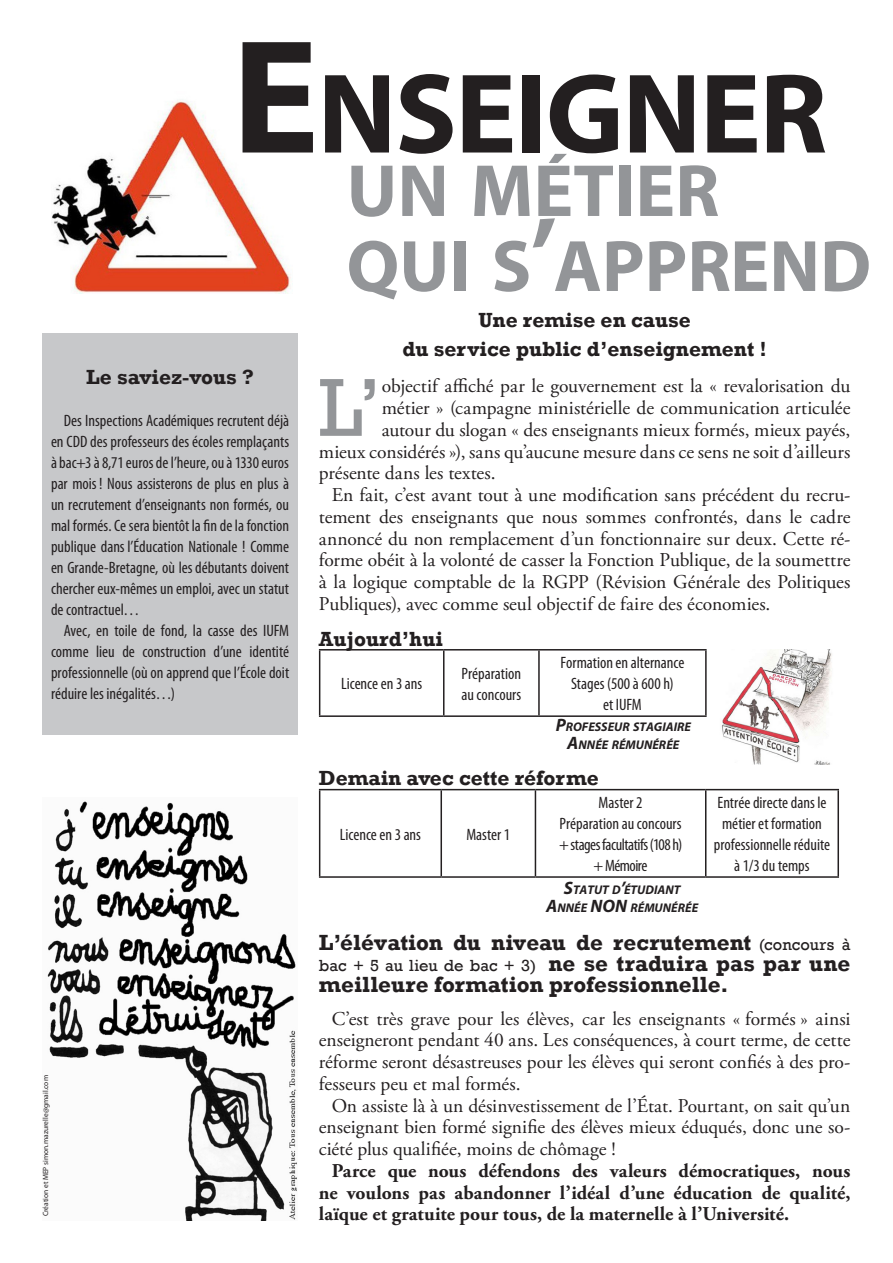
<style>
.page{position:relative;width:893px;height:1263px;background:#fff}
.page>*{position:absolute;margin:0;border:0;box-sizing:border-box;transform-origin:0 0}
.t1{font:700 114.6px "Myriad Pro";letter-spacing:-.015em;color:#231f20}
.Texte_courant{font:83.55px "Rockwell";color:#939598}
.t2{font:700 74.55px "Myriad Pro";color:#939598}
.t3{font:700 73.5px "Myriad Pro";color:#939598}
.Encadré{font:700 22.5px/21px "Rockwell";color:#231f20;text-align:justify}
.Sous-titre{font:700 21px/28.5px "Rockwell";color:#231f20;text-align:center}
.Texte_courant-2{font:19.5px/21.8px "Adobe Garamond Pro";color:#231f20;text-align:justify}
.Texte_courant-3{font:700 19.5px/21.8px "Adobe Garamond Pro";letter-spacing:.005em;color:#231f20;text-align:justify}
.t4{font:italic 700 18px "Myriad Pro";color:#231f20}
.Encadré-2{font:condensed 16.5px/21px "Myriad Pro";color:#231f20;text-align:justify}
.Encadré-3{font:condensed 16.5px/21px "Myriad Pro";letter-spacing:-.02em;color:#231f20;text-align:center}
.t5{font:italic 700 12.6px "Myriad Pro";color:#231f20}
.t6{font:7.5px "Myriad Pro";color:#231f20}
.s1{font-size:163.65px}
.s2{font-size:105px}
.s3{font-size:18px}
.s4{font-size:12.6px}
.s5{font-weight:400;font-size:16.5px}
</style>
<div class="page">
<div style="left:43px;top:334px;width:255px;height:401px;background:#c7c8ca"></div>
<img style="left:52px;top:100px;width:239px;height:194px">
<img style="left:47px;top:801px;width:250px;height:419px">
<hr style="left:319px;top:649px;width:125px;height:1px;background:#231f20">
<hr style="left:319px;top:650px;width:1px;height:65px;background:#231f20">
<hr style="left:444px;top:649px;width:95px;height:1px;background:#231f20">
<hr style="left:443px;top:650px;width:1px;height:65px;background:#231f20">
<hr style="left:539px;top:649px;width:168px;height:1px;background:#231f20">
<hr style="left:538px;top:650px;width:2px;height:65px;background:#231f20">
<hr style="left:705px;top:650px;width:2px;height:65px;background:#231f20">
<hr style="left:319px;top:715px;width:125px;height:2px;background:#231f20">
<hr style="left:444px;top:715px;width:95px;height:2px;background:#231f20">
<hr style="left:539px;top:715px;width:168px;height:2px;background:#231f20">
<hr style="left:319px;top:789px;width:122px;height:1px;background:#231f20">
<hr style="left:319px;top:790px;width:1px;height:86px;background:#231f20">
<hr style="left:441px;top:789px;width:94px;height:1px;background:#231f20">
<hr style="left:440px;top:790px;width:2px;height:86px;background:#231f20">
<hr style="left:535px;top:789px;width:171px;height:1px;background:#231f20">
<hr style="left:535px;top:790px;width:1px;height:86px;background:#231f20">
<hr style="left:706px;top:789px;width:133px;height:1px;background:#231f20">
<hr style="left:705px;top:790px;width:1px;height:86px;background:#231f20">
<hr style="left:837px;top:790px;width:2px;height:86px;background:#231f20">
<hr style="left:319px;top:876px;width:122px;height:2px;background:#231f20">
<hr style="left:441px;top:876px;width:94px;height:2px;background:#231f20">
<hr style="left:535px;top:876px;width:171px;height:2px;background:#231f20">
<hr style="left:706px;top:876px;width:133px;height:2px;background:#231f20">
<img style="left:722px;top:649px;width:110px;height:116px">
<div style="left:806px;top:640px;width:21px;height:13px;background:#fff"></div>
<p class="t1" style="left:232px;top:39px;width:597px"><span class="s1">E</span>NSEIGNER</p>
<p class="t2" style="left:347px;top:142px;width:374px">UN MÉTIER</p>
<p class="t3" style="left:347px;top:218px;width:526px">QUI S<span class="s2">’</span>APPREND</p>
<p class="Sous-titre" style="left:86px;top:363px;width:169px">Le saviez-vous ?</p>
<p class="Encadré-2" style="left:51px;top:410px;width:240px;text-indent:13px">Des Inspections Académiques recrutent déjà en CDD des professeurs des écoles remplaçants à bac+3 à 8,71 euros de l’heure, ou à 1330 euros par mois ! Nous assisterons de plus en plus à un recrutement d’enseignants non formés, ou mal formés. Ce sera bientôt la fin de la fonction publique dans l’Éducation Nationale ! Comme en Grande-Bretagne, où les débutants doivent chercher eux-mêmes un emploi, avec un statut de contractuel…</p>
<p class="Encadré-2" style="left:51px;top:620px;width:240px;text-indent:13px">Avec, en toile de fond, la casse des IUFM comme lieu de construction d’une identité professionnelle (où on apprend que l’École doit réduire les inégalités…)</p>
<p class="t6" style="left:41px;top:1216px;width:142px;rotate:-90deg">Création et MEP simon.mazurelle@gmail.com</p>
<p class="Sous-titre" style="left:402px;top:306px;width:366px">Une remise en cause<br>du service public d’enseignement !</p>
<p class="Texte_courant" style="left:319px;top:359px;width:64px">L’</p>
<p class="Texte_courant-2" style="left:382px;top:376px;width:470px">objectif affiché par le gouvernement est la « revalorisation du</p>
<p class="Texte_courant-2" style="left:382px;top:398px;width:470px">métier » (campagne ministérielle de communication articulée</p>
<p class="Texte_courant-2" style="left:382px;top:419px;width:470px">autour du slogan « des enseignants mieux formés, mieux payés,</p>
<p class="Texte_courant-2" style="left:319px;top:441px;width:533px">mieux considérés »), sans qu’aucune mesure dans ce sens ne soit d’ailleurs</p>
<p class="Texte_courant-2" style="left:319px;top:463px;width:178px">présente dans les textes.</p>
<p class="Texte_courant-2" style="left:319px;top:485px;width:533px;text-indent:13px">En fait, c’est avant tout à une modification sans précédent du recru&shy;tement des enseignants que nous sommes confrontés, dans le cadre annoncé du non remplacement d’un fonctionnaire sur deux. Cette ré&shy;forme obéit à la volonté de casser la Fonction Publique, de la soumettre à la logique comptable de la RGPP (Révision Générale des Politiques Publiques), avec comme seul objectif de faire des économies.</p>
<p class="Sous-titre" style="left:319px;top:625px;width:126px">Aujourd’hui</p>
<p class="Encadré-2" style="left:341px;top:673px;width:83px">Licence en 3 ans</p>
<p class="Encadré-2" style="left:461px;top:662px;width:61px">Préparation au concours</p>
<p class="Encadré-2" style="left:560px;top:652px;width:125px;text-align:center">Formation en alternance<br>Stages (500 à 600 h)</p>
<p class="Encadré-2" style="left:603px;top:694px;width:40px">et IUFM</p>
<p class="t5" style="left:556px;top:719px;width:137px"><span class="s3">P</span>ROFESSEUR STAGIAIRE</p>
<p class="t5" style="left:567px;top:737px;width:114px"><span class="s3">A</span>NNÉE RÉMUNÉRÉE</p>
<p class="Sous-titre" style="left:319px;top:763px;width:281px">Demain avec cette réforme</p>
<p class="Encadré-2" style="left:340px;top:823px;width:83px">Licence en 3 ans</p>
<p class="Encadré-2" style="left:466px;top:823px;width:45px">Master 1</p>
<p class="Encadré-2" style="left:599px;top:792px;width:45px">Master 2</p>
<p class="Encadré-3" style="left:559px;top:813px;width:125px">Préparation au concours +stages facultatifs (108 h) +Mémoire</p>
<p class="t5" style="left:564px;top:881px;width:118px"><span class="s3">S</span>TATUT D<span class="s3">’</span>ÉTUDIANT</p>
<p class="t4" style="left:546px;top:894px;width:58px">A<span class="s4">NNÉE</span> NON</p>
<p class="t5" style="left:630px;top:899px;width:69px">RÉMUNÉRÉE</p>
<p class="Encadré-2" style="left:714px;top:792px;width:118px;text-align:center">Entrée directe dans le métier et formation professionnelle réduite à 1/3 du temps</p>
<p class="Encadré" style="left:319px;top:932px;width:533px">L’élévation du niveau de recrutement <span class="s5">(concours à bac + 5 au lieu de bac + 3)</span> ne se traduira pas par une meilleure formation professionnelle.</p>
<p class="Texte_courant-2" style="left:319px;top:1008px;width:533px;text-indent:13px">C’est très grave pour les élèves, car les enseignants « formés » ainsi enseigneront pendant 40 ans. Les conséquences, à court terme, de cette réforme seront désastreuses pour les élèves qui seront confiés à des pro&shy;fesseurs peu et mal formés.</p>
<p class="Texte_courant-2" style="left:319px;top:1095px;width:533px;text-indent:13px">On assiste là à un désinvestissement de l’État. Pourtant, on sait qu’un enseignant bien formé signifie des élèves mieux éduqués, donc une so&shy;ciété plus qualifiée, moins de chômage !</p>
<p class="Texte_courant-3" style="left:319px;top:1160px;width:533px;text-indent:13px">Parce que nous défendons des valeurs démocratiques, nous ne voulons pas abandonner l’idéal d’une éducation de qualité, laïque et gratuite pour tous, de la maternelle à l’Université.</p>
</div>
